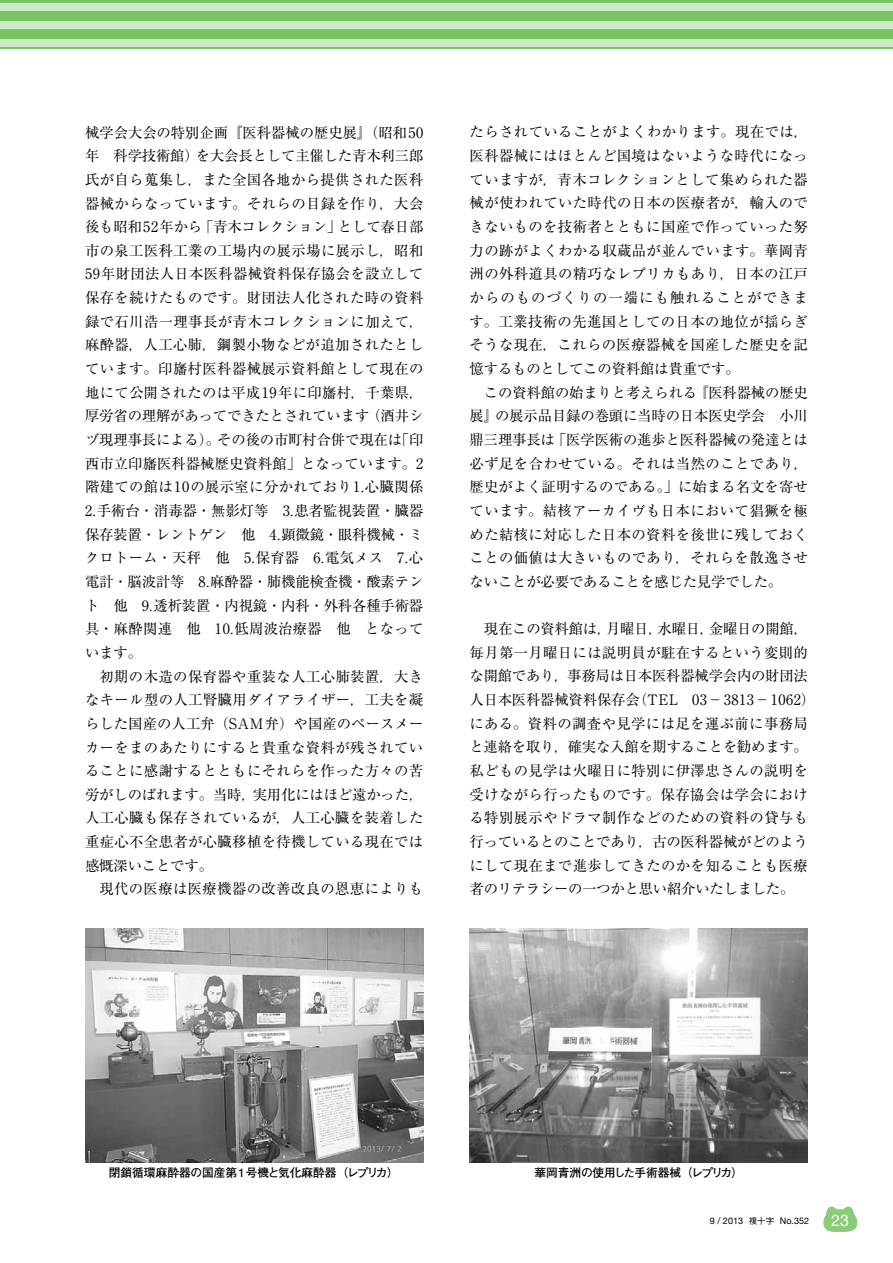
<style>
.page{position:relative;width:893px;height:1263px;background:#fff}
.page>*{position:absolute;margin:0;border:0;box-sizing:border-box;transform-origin:0 0}
.t1{font:15.9px "Helvetica Neue";color:#fff}
.t2{font:14.4px/23.7px "Ryumin Pr 5";letter-spacing:.025em;color:#000;text-align:justify}
.t3{font:700 11.7px "Futo Go B101 Pr 5";color:#000}
.t4{font:700 11.7px "Futo Go B101 Pr 5";letter-spacing:-.02em;color:#000}
.t5{font:9px "Helvetica Neue";color:#000}
.s1{font-family:"Gothic BBB Pr 5";font-weight:500;font-size:8.55px}
</style>
<div class="page">
<svg style="left:823px;top:1206px;width:35px;height:26px"></svg>
<img style="left:470px;top:928px;width:338px;height:234px">
<img style="left:85px;top:928px;width:338px;height:234px">
<div style="left:0;top:0;width:893px;height:49px;background:#79c363"></div>
<div style="left:0;top:21px;width:893px;height:8px;background:#cde9c5"></div>
<div style="left:0;top:39px;width:893px;height:7px;background:#cde9c5"></div>
<div style="left:0;top:4px;width:893px;height:7px;background:#cde9c5"></div>
<p class="t2" style="left:85px;top:119px;width:354px;text-align:left">械学会大会の特別企画『医科器械の歴史展』（昭和50年　科学技術館）を大会長として主催した青木利三郎氏が自ら蒐集し，また全国各地から提供された医科器械からなっています。それらの目録を作り，大会後も昭和52年から「青木コレクション」として春日部市の泉工医科工業の工場内の展示場に展示し，昭和<br>59年財団法人日本医科器械資料保存協会を設立して保存を続けたものです。財団法人化された時の資料録で石川浩一理事長が青木コレクションに加えて，麻酔器，人工心肺，鋼製小物などが追加されたとしています。印旛村医科器械展示資料館として現在の地にて公開されたのは平成19年に印旛村，千葉県，厚労省の理解があってできたとされています（酒井シヅ現理事長による）。その後の市町村合併で現在は「印西市立印旛医科器械歴史資料館」となっています。2階建ての館は10の展示室に分かれており1.心臓関係　<br>2.手術台・消毒器・無影灯等　3.患者監視装置・臓器保存装置・レントゲン　他　4.顕微鏡・眼科機械・ミクロトーム・天秤　他　5.保育器　6.電気メス　7.心電計・脳波計等　8.麻酔器・肺機能検査機・酸素テント　他　9.透析装置・内視鏡・内科・外科各種手術器具・麻酔関連　他　10.低周波治療器　他　となっています。</p>
<p class="t2" style="left:85px;top:663px;width:340px;text-indent:14px">初期の木造の保育器や重装な人工心肺装置，大きなキール型の人工腎臓用ダイアライザー，工夫を凝らした国産の人工弁（SAM弁）や国産のペースメーカーをまのあたりにすると貴重な資料が残されていることに感謝するとともにそれらを作った方々の苦労がしのばれます。当時，実用化にはほど遠かった，人工心臓も保存されているが，人工心臓を装着した重症心不全患者が心臓移植を待機している現在では感慨深いことです。</p>
<p class="t2" style="left:99px;top:876px;width:325px">現代の医療は医療機器の改善改良の恩恵によりも</p>
<p class="t2" style="left:470px;top:119px;width:340px">たらされていることがよくわかります。現在では，医科器械にはほとんど国境はないような時代になっていますが，青木コレクションとして集められた器械が使われていた時代の日本の医療者が，輸入のできないものを技術者とともに国産で作っていった努力の跡がよくわかる収蔵品が並んでいます。華岡青洲の外科道具の精巧なレプリカもあり，日本の江戸からのものづくりの一端にも触れることができます。工業技術の先進国としての日本の地位が揺らぎそうな現在，これらの医療器械を国産した歴史を記憶するものとしてこの資料館は貴重です。</p>
<p class="t2" style="left:470px;top:379px;width:340px;text-indent:14px">この資料館の始まりと考えられる『医科器械の歴史展』の展示品目録の巻頭に当時の日本医史学会　小川鼎三理事長は「医学医術の進歩と医科器械の発達とは必ず足を合わせている。それは当然のことであり，歴史がよく証明するのである。」に始まる名文を寄せています。結核アーカイヴも日本において猖獗を極めた結核に対応した日本の資料を後世に残しておくことの価値は大きいものであり，それらを散逸させないことが必要であることを感じた見学でした。</p>
<p class="t2" style="left:469px;top:616px;width:347px;text-align:left;text-indent:14px">現在この資料館は，月曜日，水曜日，金曜日の開館，毎月第一月曜日には説明員が駐在するという変則的な開館であり，事務局は日本医科器械学会内の財団法人日本医科器械資料保存会（TEL　03－3813－1062）にある。資料の調査や見学には足を運ぶ前に事務局と連絡を取り，確実な入館を期することを勧めます。私どもの見学は火曜日に特別に伊澤忠さんの説明を受けながら行ったものです。保存協会は学会における特別展示やドラマ制作などのための資料の貸与も行っているとのことであり，古の医科器械がどのようにして現在まで進歩してきたのかを知ることも医療者のリテラシーの一つかと思い紹介いたしました。</p>
<p class="t3" style="left:109px;top:1163px;width:291px">閉鎖循環麻酔器の国産第1号機と気化麻酔器（レプリカ）</p>
<p class="t4" style="left:535px;top:1163px;width:210px">華岡青洲の使用した手術器械（レプリカ）</p>
<p class="t5" style="left:710px;top:1215px;width:101px">9 / 2013 <span class="s1">複十字</span> No.352</p>
<p class="t1" style="left:831px;top:1211px;width:19px">23</p>
</div>
